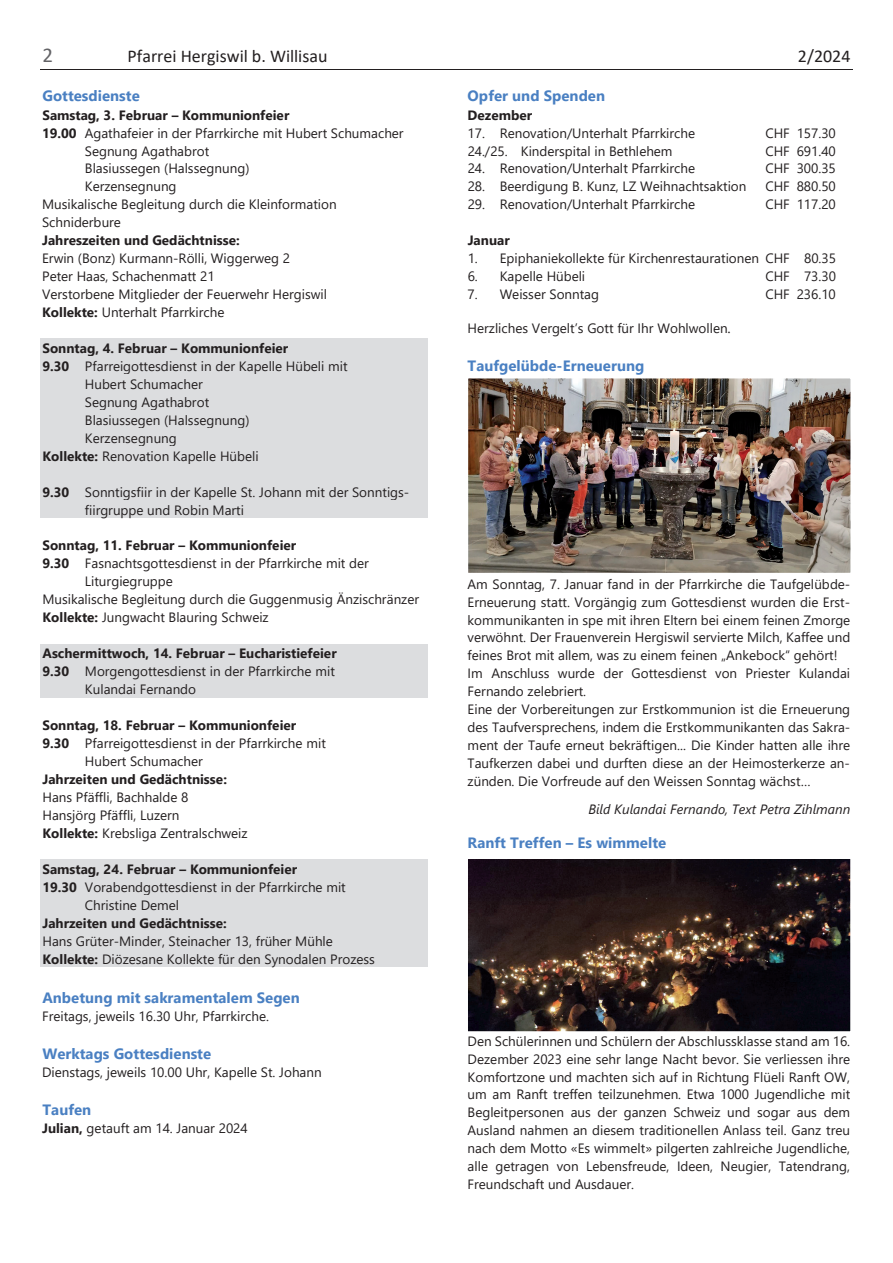
<style>
.page{position:relative;width:893px;height:1263px;background:#fff}
.page>*{position:absolute;margin:0;border:0;box-sizing:border-box;transform-origin:0 0}
.t1{font:21px "Calibri";color:#636366}
.t2{font:18px "Calibri";color:#231f20}
.t3{font:700 15px "Segoe UI";color:#4a80c2}
.t4{font:13.5px/18px "Segoe UI";color:#231f20}
.t5{font:700 13.5px "Segoe UI";color:#231f20}
.t6{font:italic 13.5px "Segoe UI";color:#231f20}
.s1{font-weight:700}
.s2{font-size:15px}
</style>
<div class="page">
<hr style="left:40px;top:69px;width:812px;height:1px;background:#231f20">
<div style="left:40px;top:338px;width:387px;height:18px;background:#dcdddf"></div>
<div style="left:40px;top:356px;width:387px;height:18px;background:#dcdddf"></div>
<div style="left:40px;top:374px;width:387px;height:18px;background:#dcdddf"></div>
<div style="left:40px;top:392px;width:387px;height:18px;background:#dcdddf"></div>
<div style="left:40px;top:410px;width:387px;height:18px;background:#dcdddf"></div>
<div style="left:40px;top:428px;width:387px;height:18px;background:#dcdddf"></div>
<div style="left:40px;top:446px;width:387px;height:18px;background:#dcdddf"></div>
<div style="left:40px;top:464px;width:387px;height:18px;background:#dcdddf"></div>
<div style="left:40px;top:482px;width:387px;height:18px;background:#dcdddf"></div>
<div style="left:40px;top:500px;width:387px;height:18px;background:#dcdddf"></div>
<div style="left:40px;top:644px;width:387px;height:18px;background:#dcdddf"></div>
<div style="left:40px;top:662px;width:387px;height:18px;background:#dcdddf"></div>
<div style="left:40px;top:680px;width:387px;height:17px;background:#dcdddf"></div>
<div style="left:40px;top:859px;width:387px;height:18px;background:#dcdddf"></div>
<div style="left:40px;top:877px;width:387px;height:18px;background:#dcdddf"></div>
<div style="left:40px;top:895px;width:387px;height:18px;background:#dcdddf"></div>
<div style="left:40px;top:913px;width:387px;height:18px;background:#dcdddf"></div>
<div style="left:40px;top:931px;width:387px;height:18px;background:#dcdddf"></div>
<div style="left:40px;top:949px;width:387px;height:18px;background:#dcdddf"></div>
<img style="left:468px;top:378px;width:383px;height:195px">
<img style="left:468px;top:859px;width:383px;height:173px">
<h1 class="t1" style="left:42px;top:41px;width:12px">2</h1>
<h2 class="t2" style="left:127px;top:44px;width:202px">Pfarrei Hergiswil b. Willisau</h2>
<h2 class="t2" style="left:798px;top:44px;width:54px">2/2024</h2>
<p class="t3" style="left:42px;top:82px;width:99px">Gottesdienste</p>
<p class="t5" style="left:42px;top:102px;width:248px">Samstag, 3. Februar – Kommunionfeier</p>
<p class="t4" style="left:42px;top:123px;width:363px"><span class="s1">19.00</span> Agathafeier in der Pfarrkirche mit Hubert Schumacher</p>
<p class="t4" style="left:85px;top:141px;width:126px">Segnung Agathabrot</p>
<p class="t4" style="left:85px;top:158px;width:166px">Blasiussegen (Halssegnung)</p>
<p class="t4" style="left:85px;top:176px;width:93px">Kerzensegnung</p>
<p class="t4" style="left:42px;top:194px;width:296px">Musikalische Begleitung durch die Kleinformation</p>
<p class="t4" style="left:42px;top:212px;width:80px">Schniderbure</p>
<p class="t5" style="left:42px;top:228px;width:199px">Jahreszeiten und Gedächtnisse:</p>
<p class="t4" style="left:42px;top:248px;width:286px">Erwin (Bonz) Kurmann-Rölli, Wiggerweg 2<br>Peter Haas, Schachenmatt 21<br>Verstorbene Mitglieder der Feuerwehr Hergiswil <span class="s1">Kollekte:</span> Unterhalt Pfarrkirche</p>
<p class="t5" style="left:42px;top:335px;width:247px">Sonntag, 4. Februar – Kommunionfeier</p>
<p class="t4" style="left:42px;top:356px;width:307px"><span class="s1">9.30</span> Pfarreigottesdienst in der Kapelle Hübeli mit</p>
<p class="t4" style="left:85px;top:374px;width:119px">Hubert Schumacher</p>
<p class="t4" style="left:85px;top:392px;width:126px">Segnung Agathabrot</p>
<p class="t4" style="left:85px;top:410px;width:166px">Blasiussegen (Halssegnung)</p>
<p class="t4" style="left:85px;top:428px;width:93px">Kerzensegnung</p>
<p class="t4" style="left:42px;top:446px;width:218px"><span class="s1">Kollekte:</span> Renovation Kapelle Hübeli</p>
<p class="t4" style="left:85px;top:482px;width:326px;text-indent:-42px"><span class="s1">9.30</span> Sonntigsfiir in der Kapelle St. Johann mit der Sonntigs&shy;fiirgruppe und Robin Marti</p>
<p class="t5" style="left:42px;top:533px;width:255px">Sonntag, 11. Februar – Kommunionfeier</p>
<p class="t4" style="left:42px;top:553px;width:328px"><span class="s1">9.30</span> Fasnachtsgottesdienst in der Pfarrkirche mit der</p>
<p class="t4" style="left:85px;top:571px;width:89px">Liturgiegruppe</p>
<p class="t4" style="left:42px;top:589px;width:378px">Musikalische Begleitung durch die Guggenmusig Änzischränzer</p>
<p class="t4" style="left:42px;top:607px;width:228px"><span class="s1">Kollekte:</span> Jungwacht Blauring Schweiz</p>
<p class="t5" style="left:42px;top:641px;width:296px">Aschermittwoch, 14. Februar – Eucharistiefeier</p>
<p class="t4" style="left:42px;top:661px;width:294px"><span class="s1">9.30</span> Morgengottesdienst in der Pfarrkirche mit</p>
<p class="t4" style="left:85px;top:679px;width:113px">Kulandai Fernando</p>
<p class="t5" style="left:42px;top:713px;width:255px">Sonntag, 18. Februar – Kommunionfeier</p>
<p class="t4" style="left:42px;top:733px;width:285px"><span class="s1">9.30</span> Pfarreigottesdienst in der Pfarrkirche mit</p>
<p class="t4" style="left:85px;top:751px;width:119px">Hubert Schumacher</p>
<p class="t5" style="left:42px;top:766px;width:186px">Jahrzeiten und Gedächtnisse:</p>
<p class="t4" style="left:42px;top:787px;width:207px">Hans Pfäffli, Bachhalde 8<br>Hansjörg Pfäffli, Luzern<br><span class="s1">Kollekte:</span> Krebsliga Zentralschweiz</p>
<p class="t5" style="left:42px;top:856px;width:256px">Samstag, 24. Februar – Kommunionfeier</p>
<p class="t4" style="left:42px;top:877px;width:305px"><span class="s1">19.30</span> Vorabendgottesdienst in der Pfarrkirche mit</p>
<p class="t4" style="left:85px;top:894px;width:96px">Christine Demel</p>
<p class="t5" style="left:42px;top:910px;width:186px">Jahrzeiten und Gedächtnisse:</p>
<p class="t4" style="left:42px;top:930px;width:334px">Hans Grüter-Minder, Steinacher 13, früher Mühle<br><span class="s1">Kollekte:</span> Diözesane Kollekte für den Synodalen Prozess</p>
<p class="t3" style="left:42px;top:983px;width:259px">Anbetung mit sakramentalem Segen</p>
<p class="t4" style="left:42px;top:1006px;width:228px">Freitags, jeweils 16.30 Uhr, Pfarrkirche.</p>
<p class="t3" style="left:42px;top:1039px;width:170px">Werktags Gottesdienste</p>
<p class="t4" style="left:42px;top:1062px;width:281px">Dienstags, jeweils 10.00 Uhr, Kapelle St. Johann</p>
<p class="t3" style="left:42px;top:1095px;width:50px">Taufen</p>
<p class="t4" style="left:42px;top:1118px;width:207px"><span class="s1">Julian,</span> getauft am 14. Januar 2024</p>
<p class="t3" style="left:468px;top:82px;width:139px">Opfer und Spenden</p>
<p class="t5" style="left:468px;top:102px;width:66px">Dezember</p>
<p class="t4" style="left:468px;top:123px;width:229px">17. Renovation/Unterhalt Pfarrkirche</p>
<p class="t4" style="left:765px;top:123px;width:72px">CHF 157.30</p>
<p class="t4" style="left:468px;top:141px;width:206px">24./25. Kinderspital in Bethlehem</p>
<p class="t4" style="left:765px;top:141px;width:72px">CHF 691.40</p>
<p class="t4" style="left:468px;top:158px;width:229px">24. Renovation/Unterhalt Pfarrkirche</p>
<p class="t4" style="left:765px;top:158px;width:72px">CHF 300.35</p>
<p class="t4" style="left:468px;top:176px;width:280px">28. Beerdigung B. Kunz, LZ Weihnachtsaktion</p>
<p class="t4" style="left:765px;top:176px;width:72px">CHF 880.50</p>
<p class="t4" style="left:468px;top:194px;width:229px">29. Renovation/Unterhalt Pfarrkirche</p>
<p class="t4" style="left:765px;top:194px;width:72px">CHF 117.20</p>
<p class="t5" style="left:468px;top:228px;width:44px">Januar</p>
<p class="t4" style="left:468px;top:248px;width:370px">1. Epiphaniekollekte für Kirchenrestaurationen CHF 80.35</p>
<p class="t4" style="left:468px;top:266px;width:119px">6. Kapelle Hübeli</p>
<p class="t4" style="left:765px;top:266px;width:72px">CHF 73.30</p>
<p class="t4" style="left:468px;top:284px;width:133px">7. Weisser Sonntag</p>
<p class="t4" style="left:765px;top:284px;width:72px">CHF 236.10</p>
<p class="t4" style="left:468px;top:318px;width:265px">Herzliches Vergelt’s Gott für Ihr Wohlwollen<span class="s2">.</span></p>
<p class="t3" style="left:468px;top:351px;width:178px">Taufgelübde-Erneuerung</p>
<p class="t4" style="left:468px;top:574px;width:384px">Am Sonntag, 7. Januar fand in der Pfarrkirche die Taufgelübde-Erneuerung statt. Vorgängig zum Gottesdienst wurden die Erst&shy;kommunikanten in spe mit ihren Eltern bei einem feinen Zmorge verwöhnt. Der Frauenverein Hergiswil servierte Milch, Kaffee und feines Brot mit allem, was zu einem feinen „Ankebock“ gehört!<br>Im Anschluss wurde der Gottesdienst von Priester Kulandai Fernando zelebriert.<br>Eine der Vorbereitungen zur Erstkommunion ist die Erneuerung des Taufversprechens, indem die Erstkommunikanten das Sakra&shy;ment der Taufe erneut bekräftigen... Die Kinder hatten alle ihre Taufkerzen dabei und durften diese an der Heimosterkerze an&shy;zünden. Die Vorfreude auf den Weissen Sonntag wächst…</p>
<p class="t6" style="left:588px;top:797px;width:263px">Bild Kulandai Fernando, Text Petra Zihlmann</p>
<p class="t3" style="left:468px;top:828px;width:200px">Ranft Treffen – Es wimmelte</p>
<p class="t4" style="left:468px;top:1030px;width:384px;text-align:justify">Den Schülerinnen und Schülern der Abschlussklasse stand am 16.<br>Dezember 2023 eine sehr lange Nacht bevor. Sie verliessen ihre Komfortzone und machten sich auf in Richtung Flüeli Ranft OW, um am Ranft treffen teilzunehmen. Etwa 1000 Jugendliche mit Begleitpersonen aus der ganzen Schweiz und sogar aus dem Ausland nahmen an diesem traditionellen Anlass teil. Ganz treu nach dem Motto «Es wimmelt» pilgerten zahlreiche Jugendliche, alle getragen von Lebensfreude, Ideen, Neugier, Tatendrang, Freundschaft und Ausdauer.</p>
</div>
